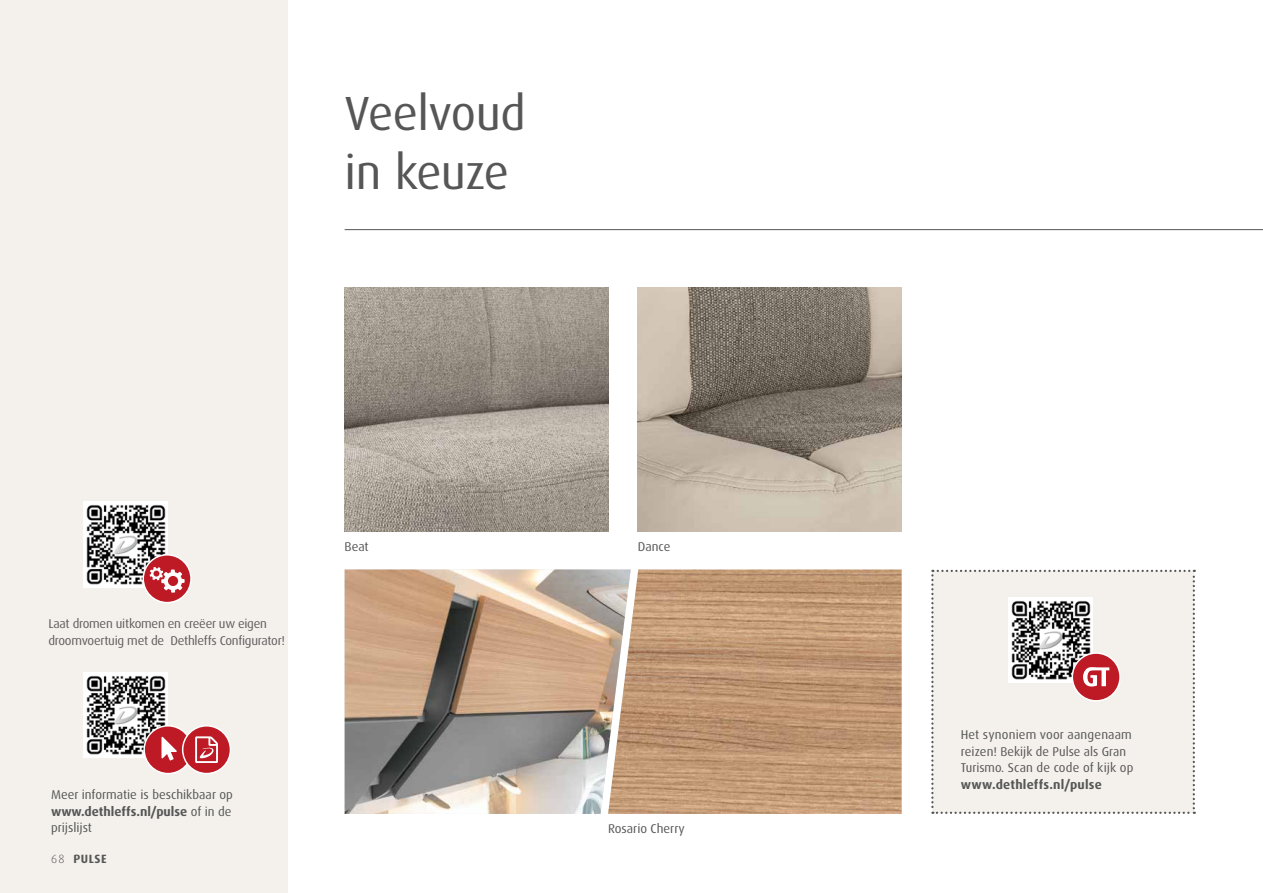
<style>
.page{position:relative;width:1263px;height:893px;background:#fff}
.page>*{position:absolute;margin:0;border:0;box-sizing:border-box;transform-origin:0 0}
.t1{font:48px/58.5px "Dax OT";letter-spacing:-.015em;color:#565656}
.t2{font:12.75px/16.5px "Dax OT";color:#565656;text-align:justify}
.t3{font:12.75px/16.5px "Dax OT";letter-spacing:-.02em;color:#625e5f}
.t4{font:700 12.75px "Dax OT";letter-spacing:.02em;color:#565656}
.t5{font:700 12px "Dax Pro";letter-spacing:.04em;color:#565656}
.s1{font-weight:700}
.s2{font-family:"Dax OT";font-weight:300}
</style>
<div class="page">
<img style="left:345px;top:288px;width:263px;height:243px">
<img style="left:638px;top:288px;width:263px;height:243px">
<hr style="left:345px;top:229px;width:918px;height:1px;background:#565656">
<div style="left:0;top:0;width:288px;height:893px;background:#f4f1ed"></div>
<img style="left:345px;top:569px;width:263px;height:245px">
<img style="left:608px;top:569px;width:294px;height:245px">
<img style="left:83px;top:673px;width:84px;height:85px">
<img style="left:83px;top:502px;width:84px;height:85px">
<div style="left:143px;top:555px;width:48px;height:48px;background:#bd1a26;border-radius:50%"></div>
<div style="left:142px;top:554px;width:50px;height:49px;border:2px solid #fff;border-radius:50%"></div>
<svg style="left:150px;top:567px;width:35px;height:26px"></svg>
<div style="left:144px;top:726px;width:48px;height:48px;background:#bd1a26;border-radius:50%"></div>
<div style="left:143px;top:725px;width:50px;height:49px;border:2px solid #fff;border-radius:50%"></div>
<svg style="left:161px;top:737px;width:16px;height:23px"></svg>
<div style="left:183px;top:726px;width:47px;height:48px;background:#bd1a26;border-radius:50%"></div>
<div style="left:182px;top:725px;width:49px;height:49px;border:2px solid #fff;border-radius:50%"></div>
<svg style="left:195px;top:736px;width:23px;height:27px"></svg>
<svg style="left:931px;top:570px;width:264px;height:244px;background:#e8e1de"></svg>
<h1 class="t1" style="left:345px;top:85px;width:183px">Veelvoud in keuze</h1>
<p class="t3" style="left:48px;top:616px;width:238px">Laat dromen uitkomen en creëer uw eigen droomvoertuig met de Dethleffs Configurator!</p>
<p class="t2" style="left:51px;top:787px;width:183px">Meer informatie is beschikbaar op <span class="s1">www.dethleffs.nl/pulse</span> of in de prijslijst</p>
<p class="t5" style="left:51px;top:851px;width:57px"><span class="s2">68</span> PULSE</p>
<p class="t2" style="left:345px;top:538px;width:26px">Beat</p>
<p class="t2" style="left:638px;top:538px;width:34px">Dance</p>
<p class="t2" style="left:608px;top:821px;width:78px">Rosario Cherry</p>
<p class="t2" style="left:961px;top:727px;width:174px;text-align:left">Het synoniem voor aangenaam reizen! Bekijk de Pulse als Gran<br>Turismo. Scan de code of kijk op</p>
<p class="t4" style="left:961px;top:776px;width:143px">www.dethleffs.nl/pulse</p>
</div>
